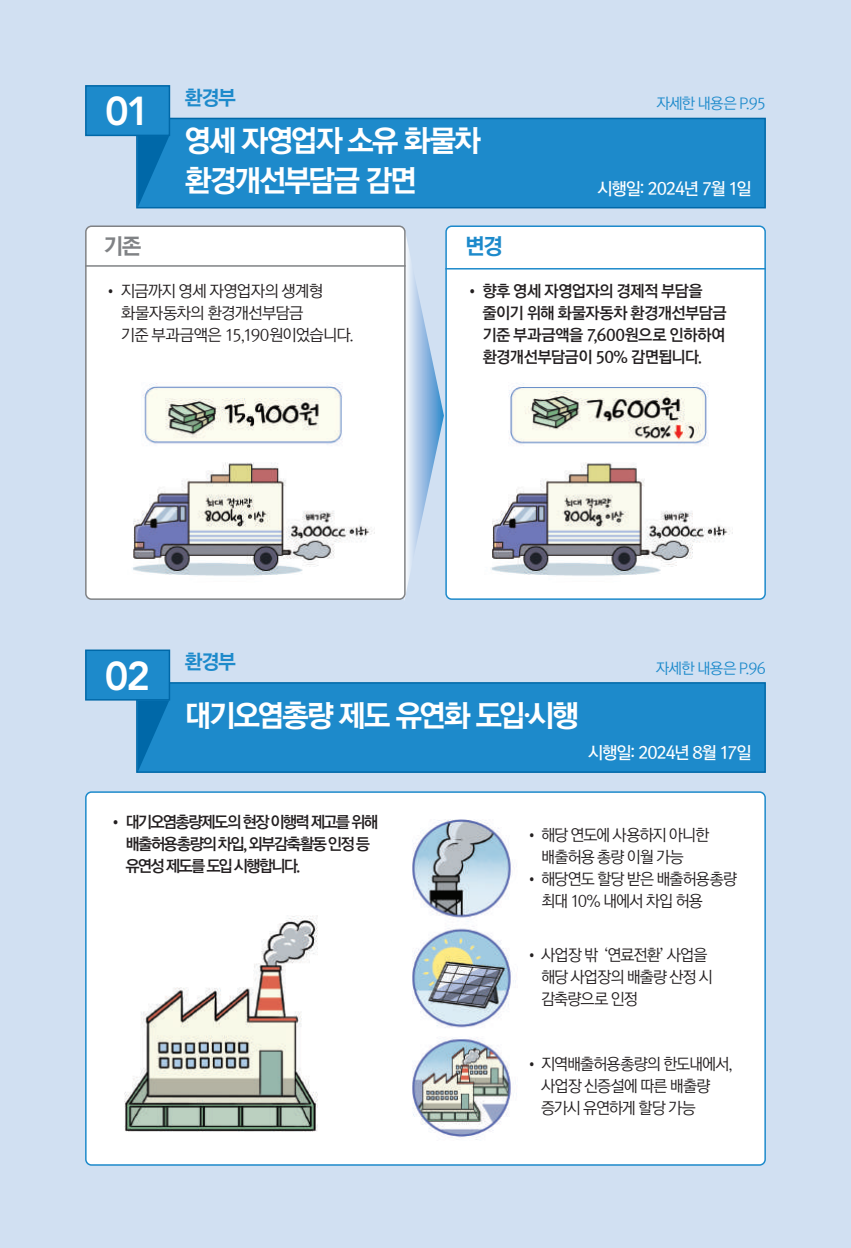
<style>
.page{position:relative;width:851px;height:1248px;background:#fff}
.page>*{position:absolute;margin:0;border:0;box-sizing:border-box;transform-origin:0 0}
.t1{font:800 40px "Avenir LT Std";color:#fff}
.t2{font:30px/40px "Rix Go PEB";letter-spacing:-.075em;color:#fff}
.t3{font:22px "Rix Go PEB";color:#808285}
.t4{font:22px "Rix Go PEB";color:#1d8acb}
.t5{font:20px "Rix Go PEB";letter-spacing:-.055em;color:#1d8acb}
.t6{font:17px "Rix Go PSB";letter-spacing:-.065em;color:#fff}
.t7{font:16px/22px "Rix Go PR";letter-spacing:-.055em;color:#231f20}
.t8{font:16px/22px "Rix Go PB";letter-spacing:-.04em;color:#231f20}
.t9{font:16px/22px "Rix Go PB";letter-spacing:-.105em;color:#231f20}
.t10{font:15px "Rix Go PR";letter-spacing:-.055em;color:#1d8acb}
</style>
<div class="page">
<div style="left:0;top:0;width:850px;height:1247px;background:#d1e0f2"></div>
<div style="left:136px;top:118px;width:629px;height:90px;background:#1d8acb;border:2px solid #0068a8"></div>
<div style="left:136px;top:682px;width:629px;height:90px;background:#1d8acb;border:2px solid #0068a8"></div>
<div style="left:85px;top:85px;width:85px;height:51px;background:#1d8acb;border:2px solid #0068a8"></div>
<div style="left:85px;top:649px;width:85px;height:51px;background:#1d8acb;border:2px solid #0068a8"></div>
<svg style="left:138px;top:136px;width:31px;height:71px"></svg>
<svg style="left:138px;top:700px;width:31px;height:71px"></svg>
<svg style="left:404px;top:229px;width:40px;height:371px"></svg>
<div style="left:86px;top:226px;width:319px;height:373px;background:#fff;border-radius:6px"></div>
<div style="left:85px;top:225px;width:320px;height:375px;border:2px solid #808285;border-radius:6px"></div>
<div style="left:446px;top:226px;width:319px;height:373px;background:#fff;border-radius:6px"></div>
<div style="left:445px;top:225px;width:320px;height:375px;border:2px solid #1d8acb;border-radius:6px"></div>
<hr style="left:85px;top:265px;width:320px;height:2px;background:#808285">
<hr style="left:445px;top:268px;width:320px;height:1px;background:#1d8acb">
<img style="left:132px;top:383px;width:243px;height:193px">
<img style="left:491px;top:382px;width:242px;height:194px">
<div style="left:86px;top:792px;width:679px;height:372px;background:#fff;border-radius:6px"></div>
<div style="left:85px;top:791px;width:680px;height:374px;border:2px solid #1d8acb;border-radius:6px"></div>
<img style="left:124px;top:915px;width:194px;height:217px">
<img style="left:412px;top:819px;width:105px;height:321px">
<h1 class="t1" style="left:105px;top:88px;width:47px">01</h1>
<p class="t5" style="left:184px;top:84px;width:53px">환경부</p>
<h2 class="t2" style="left:184px;top:121px;width:298px">영세 자영업자 소유 화물차 환경개선부담금 감면</h2>
<p class="t10" style="left:656px;top:96px;width:111px">자세한 내용은 P.95</p>
<p class="t6" style="left:597px;top:178px;width:156px">시행일: 2024년 7월 1일</p>
<h3 class="t3" style="left:103px;top:231px;width:40px">기존</h3>
<h3 class="t4" style="left:465px;top:231px;width:39px">변경</h3>
<p class="t7" style="left:121px;top:281px;width:234px;text-indent:-17px">• 지금까지 영세 자영업자의 생계형 화물자동차의 환경개선부담금<br>기준 부과금액은 15,190원이었습니다.</p>
<p class="t8" style="left:482px;top:281px;width:246px;text-indent:-17px">• 향후 영세 자영업자의 경제적 부담을 줄이기 위해 화물자동차 환경개선부담금 기준 부과금액을 7,600원으로 인하하여 환경개선부담금이 50% 감면됩니다.</p>
<h1 class="t1" style="left:105px;top:652px;width:47px">02</h1>
<p class="t5" style="left:184px;top:649px;width:53px">환경부</p>
<h2 class="t2" style="left:184px;top:695px;width:396px">대기오염총량 제도 유연화 도입·시행</h2>
<p class="t10" style="left:656px;top:660px;width:111px">자세한 내용은 P.96</p>
<p class="t6" style="left:588px;top:742px;width:165px">시행일: 2024년 8월 17일</p>
<p class="t9" style="left:125px;top:811px;width:254px;text-indent:-17px">• 대기오염총량제도의 현장 이행력 제고를 위해 배출허용총량의 차입,외부감축활동 인정 등 유연성 제도를 도입 시행합니다.</p>
<p class="t7" style="left:524px;top:824px;width:186px;text-align:center">• 해당 연도에 사용하지 아니한 배출허용 총량 이월 가능</p>
<p class="t7" style="left:541px;top:868px;width:197px;text-indent:-16px">• 해당연도 할당 받은 배출허용총량 최대 10% 내에서 차입 허용</p>
<p class="t7" style="left:541px;top:944px;width:173px;text-indent:-16px">• 사업장 밖 ‘연료전환’ 사업을 해당 사업장의 배출량 산정 시 감축량으로 인정</p>
<p class="t7" style="left:541px;top:1053px;width:193px;text-indent:-16px">• 지역배출허용총량의 한도내에서, 사업장 신증설에 따른 배출량 증가시 유연하게 할당 가능</p>
</div>
